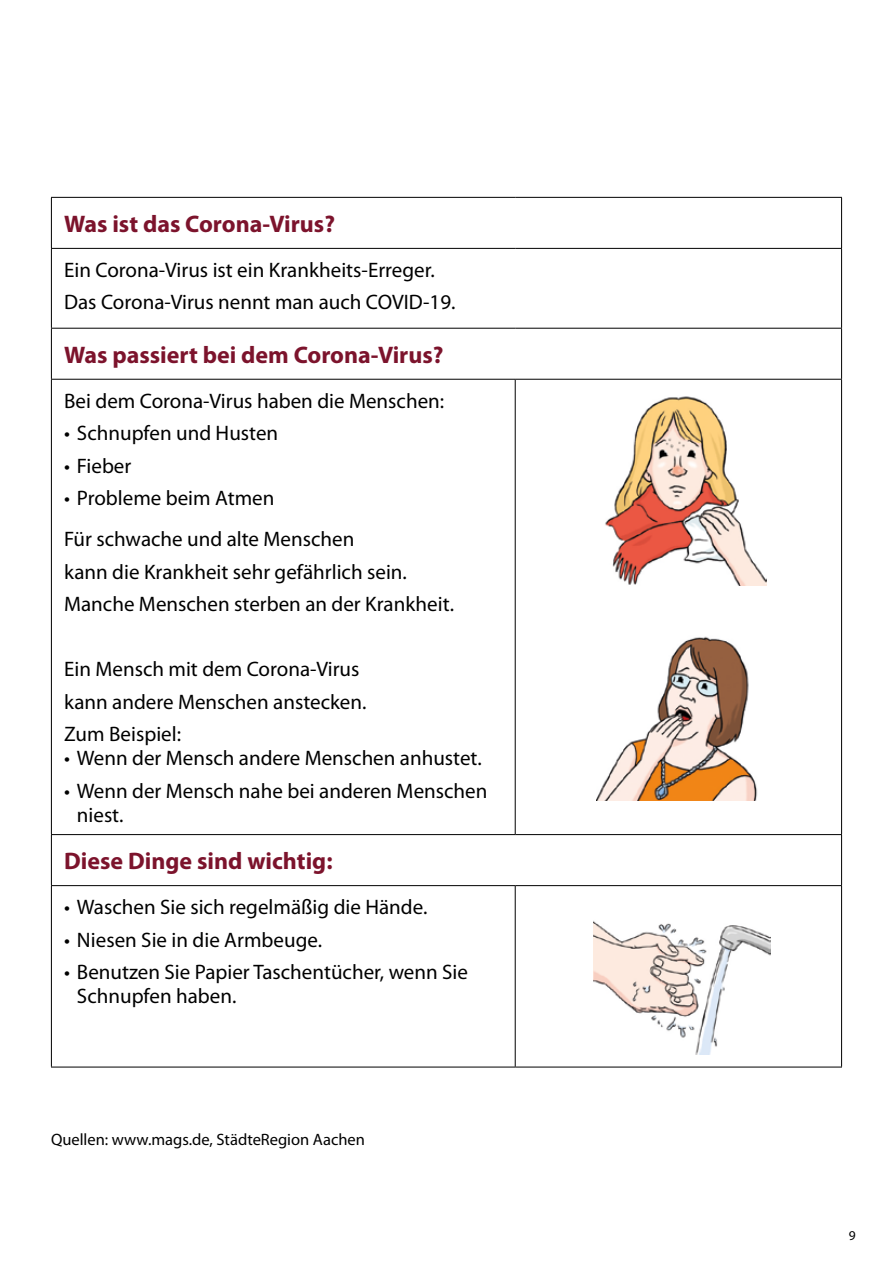
<style>
.page{position:relative;width:893px;height:1263px;background:#fff}
.page>*{position:absolute;margin:0;border:0;box-sizing:border-box;transform-origin:0 0}
.t1{font:700 24px "Myriad Pro";color:#7c132c}
.t2{font:21px/32.5px "Myriad Pro";color:#000}
.t3{font:16.5px "Myriad Pro";color:#000}
.t4{font:13.5px "Myriad Pro";color:#000}
</style>
<div class="page">
<hr style="left:51px;top:197px;width:464px;height:1px;background:#000">
<hr style="left:51px;top:198px;width:1px;height:50px;background:#000">
<hr style="left:515px;top:197px;width:327px;height:1px;background:#000">
<hr style="left:841px;top:198px;width:1px;height:50px;background:#000">
<hr style="left:51px;top:248px;width:464px;height:1px;background:#000">
<hr style="left:51px;top:249px;width:1px;height:79px;background:#000">
<hr style="left:515px;top:248px;width:327px;height:1px;background:#000">
<hr style="left:841px;top:249px;width:1px;height:79px;background:#000">
<hr style="left:51px;top:328px;width:464px;height:1px;background:#000">
<hr style="left:51px;top:329px;width:1px;height:50px;background:#000">
<hr style="left:515px;top:328px;width:327px;height:1px;background:#000">
<hr style="left:841px;top:329px;width:1px;height:50px;background:#000">
<hr style="left:51px;top:379px;width:464px;height:1px;background:#000">
<hr style="left:51px;top:380px;width:1px;height:454px;background:#000">
<hr style="left:515px;top:379px;width:327px;height:1px;background:#000">
<hr style="left:515px;top:380px;width:1px;height:454px;background:#000">
<hr style="left:841px;top:380px;width:1px;height:454px;background:#000">
<hr style="left:51px;top:834px;width:464px;height:1px;background:#000">
<hr style="left:51px;top:835px;width:1px;height:50px;background:#000">
<hr style="left:515px;top:834px;width:327px;height:1px;background:#000">
<hr style="left:841px;top:835px;width:1px;height:50px;background:#000">
<hr style="left:51px;top:885px;width:464px;height:1px;background:#000">
<hr style="left:51px;top:886px;width:1px;height:181px;background:#000">
<hr style="left:515px;top:885px;width:327px;height:1px;background:#000">
<hr style="left:515px;top:886px;width:1px;height:181px;background:#000">
<hr style="left:841px;top:886px;width:1px;height:181px;background:#000">
<hr style="left:51px;top:1067px;width:464px;height:1px;background:#000">
<hr style="left:515px;top:1067px;width:327px;height:1px;background:#000">
<img style="left:605px;top:396px;width:161px;height:189px">
<img style="left:596px;top:636px;width:162px;height:164px">
<img style="left:593px;top:921px;width:177px;height:133px">
<p class="t1" style="left:64px;top:210px;width:272px">Was ist das Corona-Virus?</p>
<p class="t2" style="left:64px;top:254px;width:393px">Ein Corona-Virus ist ein Krankheits-Erreger.<br>Das Corona-Virus nennt man auch COVID-19.</p>
<p class="t1" style="left:64px;top:341px;width:381px">Was passiert bei dem Corona-Virus?</p>
<p class="t2" style="left:64px;top:385px;width:382px">Bei dem Corona-Virus haben die Menschen:</p>
<p class="t2" style="left:64px;top:417px;width:216px">• Schnupfen und Husten</p>
<p class="t2" style="left:64px;top:450px;width:69px">• Fieber</p>
<p class="t2" style="left:64px;top:478px;width:292px;line-height:41px">• Probleme beim Atmen<br>Für schwache und alte Menschen</p>
<p class="t2" style="left:64px;top:556px;width:391px">kann die Krankheit sehr gefährlich sein.<br>Manche Menschen sterben an der Krankheit.</p>
<p class="t2" style="left:64px;top:653px;width:304px">Ein Mensch mit dem Corona-Virus kann andere Menschen anstecken.<br>Zum Beispiel:</p>
<p class="t2" style="left:64px;top:742px;width:419px">• Wenn der Mensch andere Menschen anhustet.</p>
<p class="t2" style="left:77px;top:779px;width:412px;line-height:24px;text-indent:-13px">• Wenn der Mensch nahe bei anderen Menschen niest.</p>
<p class="t1" style="left:64px;top:847px;width:270px">Diese Dinge sind wichtig:</p>
<p class="t2" style="left:64px;top:891px;width:365px">• Waschen Sie sich regelmäßig die Hände.</p>
<p class="t2" style="left:64px;top:924px;width:259px">• Niesen Sie in die Armbeuge.</p>
<p class="t2" style="left:77px;top:960px;width:393px;line-height:24px;text-indent:-13px">• Benutzen Sie Papier Taschentücher, wenn Sie<br>Schnupfen haben.</p>
<p class="t3" style="left:51px;top:1131px;width:315px">Quellen: www.mags.de, StädteRegion Aachen</p>
<p class="t4" style="left:849px;top:1228px;width:8px">9</p>
</div>
